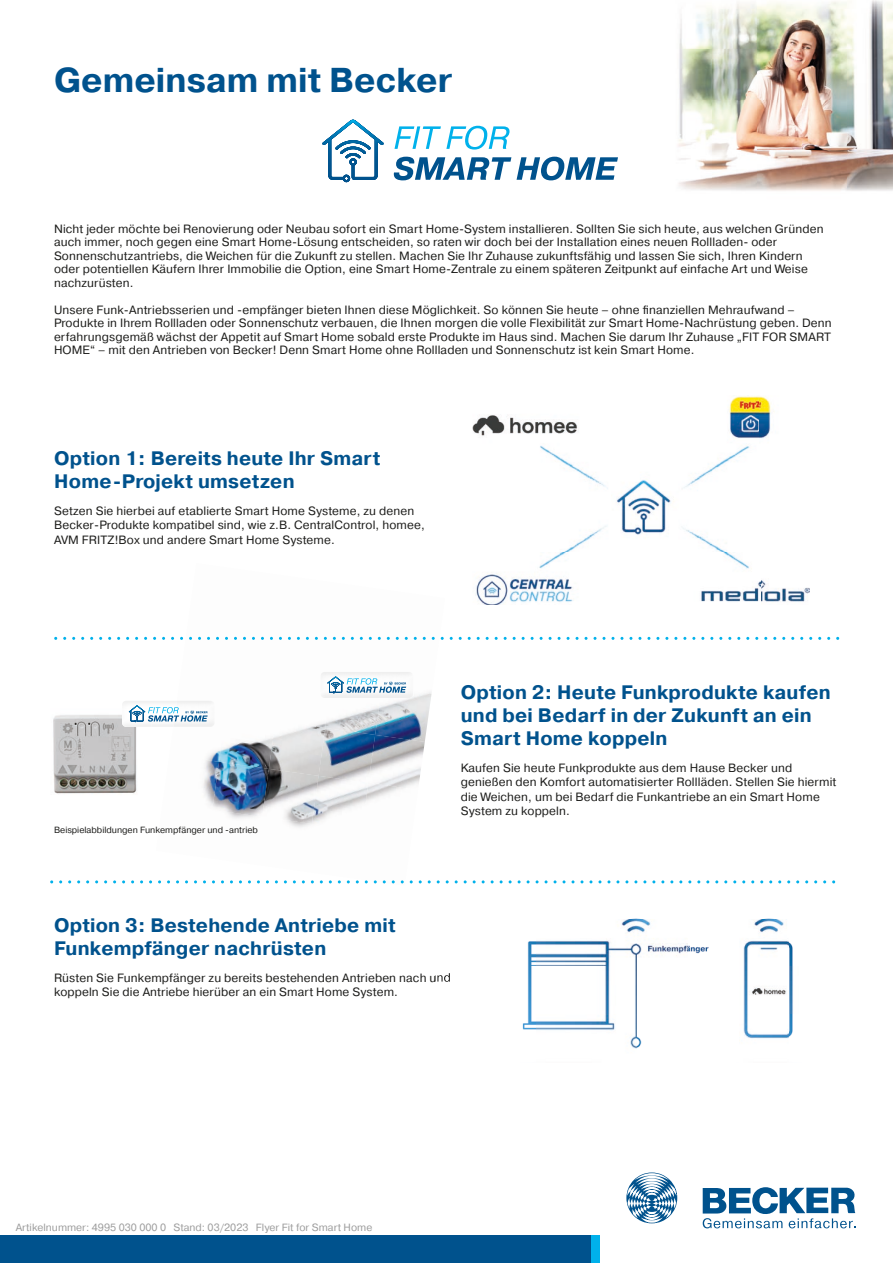
<style>
.page{position:relative;width:893px;height:1263px;background:#fff}
.page>*{position:absolute;margin:0;border:0;box-sizing:border-box;transform-origin:0 0}
.t1{font:700 34.5px "Pragmatica";color:#00528d}
.t2{font:700 19.5px/23.4px "Pragmatica";letter-spacing:.01em;color:#00528d}
.t3{font:12px/13.5px "Pragmatica";letter-spacing:.01em;color:#1d1d1b}
.t4{font:10.5px "Pragmatica";color:#9d9d9d}
.t5{font:9px "Pragmatica";color:#1d1d1b}
</style>
<div class="page">
<img style="left:472px;top:396px;width:337px;height:209px">
<img style="left:437px;top:881px;width:399px;height:168px">
<img style="left:435px;top:973px;width:16px;height:11px">
<svg style="left:323px;top:120px;width:61px;height:62px"></svg>
<svg style="left:394px;top:126px;width:115px;height:24px"></svg>
<svg style="left:394px;top:157px;width:117px;height:23px"></svg>
<svg style="left:517px;top:157px;width:101px;height:23px"></svg>
<img style="left:678px;top:0;width:215px;height:191px">
<svg style="left:626px;top:1172px;width:51px;height:51px"></svg>
<svg style="left:703px;top:1187px;width:152px;height:41px"></svg>
<div style="left:587px;top:1235px;width:12px;height:28px;background:#00b1eb"></div>
<div style="left:0;top:1235px;width:591px;height:28px;background:#00528d"></div>
<img style="left:325px;top:707px;width:50px;height:21px">
<img style="left:375px;top:692px;width:57px;height:47px">
<img style="left:210px;top:750px;width:9px;height:5px">
<img style="left:219px;top:738px;width:50px;height:24px">
<img style="left:269px;top:722px;width:56px;height:47px">
<img style="left:319px;top:728px;width:56px;height:48px">
<img style="left:368px;top:735px;width:57px;height:49px">
<img style="left:203px;top:755px;width:16px;height:48px">
<img style="left:212px;top:762px;width:57px;height:48px">
<img style="left:262px;top:769px;width:57px;height:48px">
<img style="left:312px;top:776px;width:50px;height:48px">
<img style="left:362px;top:783px;width:56px;height:20px">
<img style="left:224px;top:810px;width:38px;height:9px">
<img style="left:255px;top:817px;width:57px;height:11px">
<img style="left:305px;top:824px;width:7px;height:4px">
<img style="left:356px;top:883px;width:55px;height:1px">
<img style="left:53px;top:715px;width:84px;height:79px">
<img style="left:321px;top:672px;width:92px;height:26px">
<svg style="left:327px;top:677px;width:79px;height:16px"></svg>
<img style="left:122px;top:711px;width:29px;height:16px">
<svg style="left:129px;top:705px;width:79px;height:17px"></svg>
<svg style="left:54px;top:637px;width:785px;height:3px"></svg>
<svg style="left:50px;top:880px;width:785px;height:3px"></svg>
<h1 class="t1" style="left:54px;top:58px;width:400px">Gemeinsam mit Becker</h1>
<p class="t3" style="left:54px;top:222px;width:771px">Nicht jeder möchte bei Renovierung oder Neubau sofort ein Smart Home-System installieren. Sollten Sie sich heute, aus welchen Gründen auch immer, noch gegen eine Smart Home-Lösung entscheiden, so raten wir doch bei der Installation eines neuen Rollladen- oder Sonnenschutzantriebs, die Weichen für die Zukunft zu stellen. Machen Sie Ihr Zuhause zukunftsfähig und lassen Sie sich, Ihren Kindern oder potentiellen Käufern Ihrer Immobilie die Option, eine Smart Home-Zentrale zu einem späteren Zeitpunkt auf einfache Art und Weise nachzurüsten.</p>
<p class="t3" style="left:54px;top:303px;width:779px">Unsere Funk-Antriebsserien und -empfänger bieten Ihnen diese Möglichkeit. So können Sie heute – ohne finanziellen Mehraufwand – Produkte in Ihrem Rollladen oder Sonnenschutz verbauen, die Ihnen morgen die volle Flexibilität zur Smart Home-Nachrüstung geben. Denn erfahrungsgemäß wächst der Appetit auf Smart Home sobald erste Produkte im Haus sind. Machen Sie darum Ihr Zuhause „FIT FOR SMART HOME“ – mit den Antrieben von Becker! Denn Smart Home ohne Rollladen und Sonnenschutz ist kein Smart Home.</p>
<h2 class="t2" style="left:54px;top:447px;width:328px">Option 1: Bereits heute Ihr Smart<br>Home-Projekt umsetzen</h2>
<p class="t3" style="left:54px;top:504px;width:372px;line-height:14.4px">Setzen Sie hierbei auf etablierte Smart Home Systeme, zu denen<br>Becker-Produkte kompatibel sind, wie z.B. CentralControl, homee,<br>AVM FRITZ!Box und andere Smart Home Systeme.</p>
<p class="t5" style="left:54px;top:825px;width:205px">Beispielabbildungen Funkempfänger und -antrieb</p>
<h2 class="t2" style="left:461px;top:680px;width:372px">Option 2: Heute Funkprodukte kaufen und bei Bedarf in der Zukunft an ein<br>Smart Home koppeln</h2>
<p class="t3" style="left:461px;top:761px;width:377px;line-height:14.4px">Kaufen Sie heute Funkprodukte aus dem Hause Becker und genießen den Komfort automatisierter Rollläden. Stellen Sie hiermit die Weichen, um bei Bedarf die Funkantriebe an ein Smart Home System zu koppeln.</p>
<h2 class="t2" style="left:54px;top:913px;width:343px">Option 3: Bestehende Antriebe mit<br>Funkempfänger nachrüsten</h2>
<p class="t3" style="left:54px;top:970px;width:398px;line-height:14.4px">Rüsten Sie Funkempfänger zu bereits bestehenden Antrieben nach und koppeln Sie die Antriebe hierüber an ein Smart Home System.</p>
<p class="t4" style="left:16px;top:1220px;width:358px">Artikelnummer: 4995 030 000 0 Stand: 03/2023 Flyer Fit for Smart Home</p>
</div>
